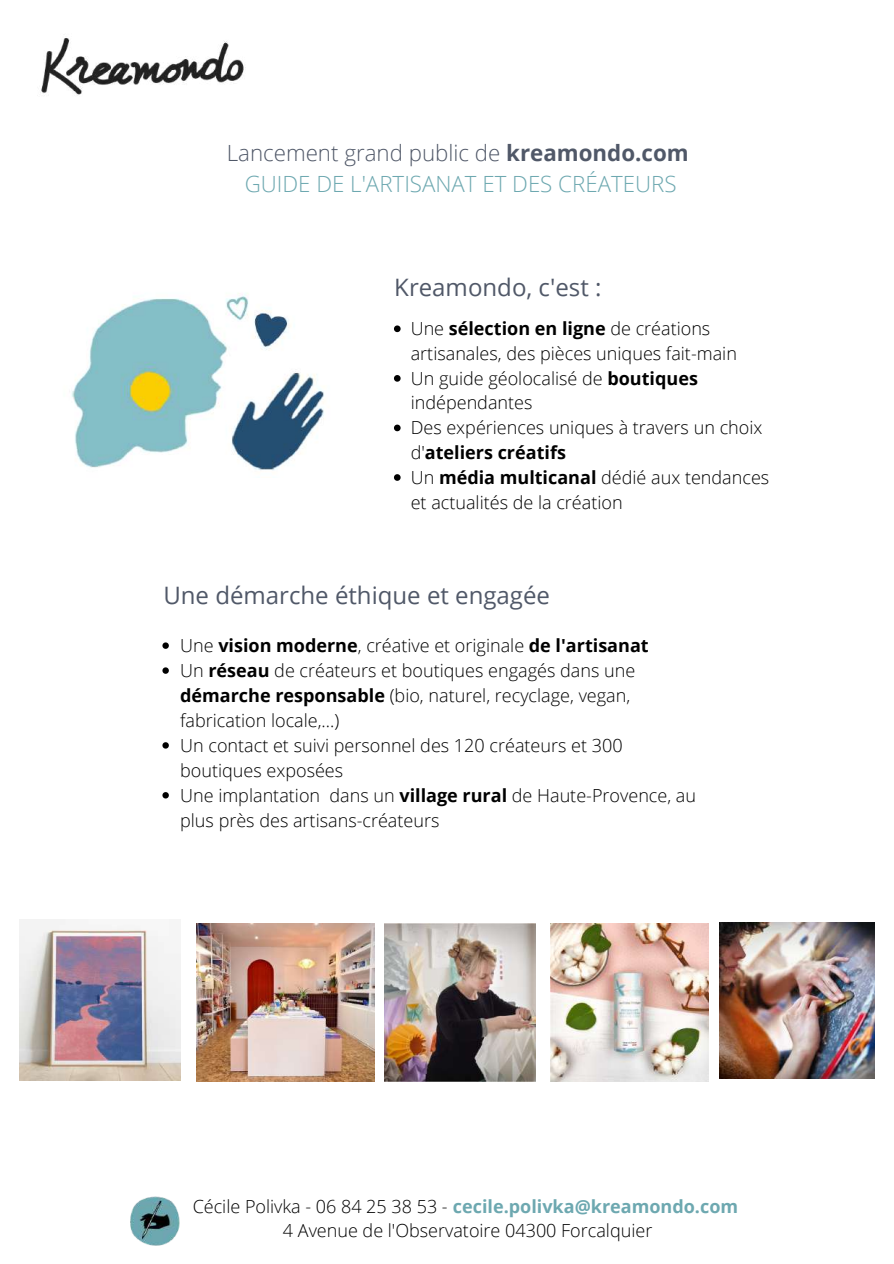
<style>
.page{position:relative;width:894px;height:1264px;background:#fff}
.page>*{position:absolute;margin:0;border:0;box-sizing:border-box;transform-origin:0 0}
.t1{font:24px "Open Sans";color:#505868}
.t2{font:300 22.35px/30.9px "Open Sans";color:#6da8b0;text-align:center}
.t3{font:300 18px/24.8px "Open Sans";color:#000}
.s1{color:#505868}
.s2{font-weight:700;color:#505868}
.s3{font-weight:700}
.s4{font-weight:700;color:#6da8b0}
</style>
<div class="page">
<img style="left:40px;top:38px;width:206px;height:58px">
<img style="left:71px;top:293px;width:253px;height:178px">
<svg style="left:162px;top:642px;width:7px;height:7px"></svg>
<svg style="left:162px;top:667px;width:7px;height:6px"></svg>
<svg style="left:162px;top:742px;width:7px;height:6px"></svg>
<svg style="left:162px;top:792px;width:7px;height:6px"></svg>
<svg style="left:394px;top:325px;width:6px;height:7px"></svg>
<svg style="left:394px;top:375px;width:6px;height:7px"></svg>
<svg style="left:394px;top:424px;width:6px;height:7px"></svg>
<svg style="left:394px;top:474px;width:6px;height:7px"></svg>
<img style="left:130px;top:1196px;width:50px;height:50px">
<img style="left:20px;top:919px;width:161px;height:161px">
<img style="left:550px;top:923px;width:158px;height:158px">
<img style="left:719px;top:922px;width:155px;height:156px">
<img style="left:385px;top:923px;width:150px;height:158px">
<img style="left:196px;top:923px;width:178px;height:158px">
<p class="t2" style="left:227px;top:137px;width:463px"><span class="s1">Lancement grand public de</span> <span class="s2">kreamondo.com<br></span>GUIDE DE L'ARTISANAT ET DES CRÉATEURS</p>
<h1 class="t1" style="left:394px;top:270px;width:209px">Kreamondo, c'est :</h1>
<p class="t3" style="left:410px;top:316px;width:360px">Une <span class="s3">sélection en ligne</span> de créations artisanales, des pièces uniques fait-main<br>Un guide géolocalisé de <span class="s3">boutiques </span>indépendantes<br>Des expériences uniques à travers un choix d'<span class="s3">ateliers créatifs<br></span>Un <span class="s3">média multicanal</span> dédié aux tendances et actualités de la création</p>
<h1 class="t1" style="left:163px;top:578px;width:388px">Une démarche éthique et engagée</h1>
<p class="t3" style="left:180px;top:633px;width:517px">Une <span class="s3">vision moderne</span>, créative et originale <span class="s3">de l'artisanat<br></span>Un <span class="s3">réseau</span> de créateurs et boutiques engagés dans une <span class="s3">démarche responsable</span> (bio, naturel, recyclage, vegan, fabrication locale,...)<br>Un contact et suivi personnel des 120 créateurs et 300 boutiques exposées<br>Une implantation dans un <span class="s3">village rural</span> de Haute-Provence, au plus près des artisans-créateurs</p>
<p class="t3" style="left:193px;top:1193px;width:547px;text-align:center">Cécile Polivka - 06 84 25 38 53 - <span class="s4">cecile.polivka@kreamondo.com<br></span>4 Avenue de l'Observatoire 04300 Forcalquier</p>
</div>
